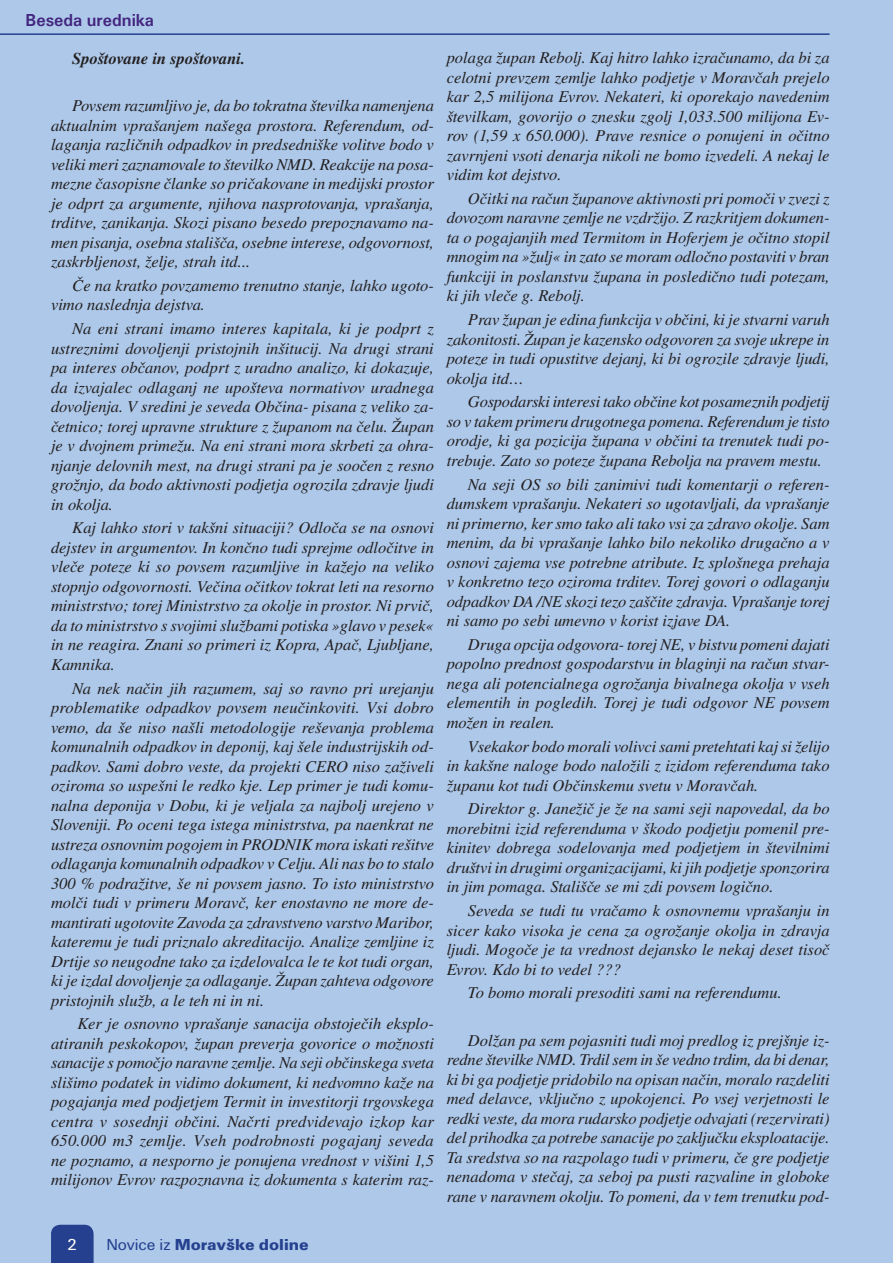
<style>
.page{position:relative;width:893px;height:1263px;background:#fff}
.page>*{position:absolute;margin:0;border:0;box-sizing:border-box;transform-origin:0 0}
.t1{font:700 18px "Unitus TEE";color:#432580;scale:.95 1}
.t2{font:italic 16.5px/19.5px "Nimbus Rom No 9 LEE";color:#231f20;text-align:justify}
.t3{font:italic 500 16.5px "Nimbus Rom No 9 LEE";color:#231f20}
.t4{font:16.5px "Unitus TEE Blac";color:#25408e}
.t5{font:16.5px "Unitus TEE";color:#fff}
.s1{font-family:"Unitus TEE"}
</style>
<div class="page">
<div style="left:0;top:0;width:892px;height:1263px;background:#adc8e9"></div>
<div style="left:51px;top:1225px;width:43px;height:38px;background:#25408e"></div>
<hr style="left:0;top:33px;width:829px;height:2px;background:#25408e">
<p class="t1" style="left:26px;top:14px;width:137px">Beseda urednika</p>
<p class="t3" style="left:72px;top:51px;width:174px">Spoštovane in spoštovani.</p>
<p class="t2" style="left:51px;top:97px;width:384px;text-indent:21px">Povsem razumljivo je, da bo tokratna številka namenjena aktualnim vprašanjem našega prostora. Referendum, od&shy;laganja različnih odpadkov in predsedniške volitve bodo v veliki meri zaznamovale to številko NMD. Reakcije na posa&shy;mezne časopisne članke so pričakovane in medijski prostor je odprt za argumente, njihova nasprotovanja, vprašanja, trditve, zanikanja. Skozi pisano besedo prepoznavamo na&shy;men pisanja, osebna stališča, osebne interese, odgovornost, zaskrbljenost, želje, strah itd...</p>
<p class="t2" style="left:51px;top:277px;width:384px;text-indent:21px">Če na kratko povzamemo trenutno stanje, lahko ugoto&shy;vimo naslednja dejstva.</p>
<p class="t2" style="left:51px;top:320px;width:384px;text-indent:21px">Na eni strani imamo interes kapitala, ki je podprt z ustreznimi dovoljenji pristojnih inšitucij. Na drugi strani pa interes občanov, podprt z uradno analizo, ki dokazuje, da izvajalec odlaganj ne upošteva normativov uradnega dovoljenja. V sredini je seveda Občina- pisana z veliko za&shy;četnico; torej upravne strukture z županom na čelu. Župan je v dvojnem primežu. Na eni strani mora skrbeti za ohra&shy;njanje delovnih mest, na drugi strani pa je soočen z resno grožnjo, da bodo aktivnosti podjetja ogrozila zdravje ljudi in okolja.</p>
<p class="t2" style="left:51px;top:519px;width:384px;text-indent:21px">Kaj lahko stori v takšni situaciji? Odloča se na osnovi dejstev in argumentov. In končno tudi sprejme odločitve in vleče poteze ki so povsem razumljive in kažejo na veliko stopnjo odgovornosti. Večina očitkov tokrat leti na resorno ministrstvo; torej Ministrstvo za okolje in prostor. Ni prvič, da to ministrstvo s svojimi službami potiska »glavo v pesek« in ne reagira. Znani so primeri iz Kopra, Apač, Ljubljane, Kamnika.</p>
<p class="t2" style="left:51px;top:680px;width:384px;text-indent:21px">Na nek način jih razumem, saj so ravno pri urejanju problematike odpadkov povsem neučinkoviti. Vsi dobro vemo, da še niso našli metodologije reševanja problema komunalnih odpadkov in deponij, kaj šele industrijskih od&shy;padkov. Sami dobro veste, da projekti CERO niso zaživeli oziroma so uspešni le redko kje. Lep primer je tudi komu&shy;nalna deponija v Dobu, ki je veljala za najbolj urejeno v Sloveniji. Po oceni tega istega ministrstva, pa naenkrat ne ustreza osnovnim pogojem in PRODNIK mora iskati rešitve odlaganja komunalnih odpadkov v Celju. Ali nas bo to stalo 300 % podražitve, še ni povsem jasno. To isto ministrstvo molči tudi v primeru Moravč, ker enostavno ne more de&shy;mantirati ugotovite Zavoda za zdravstveno varstvo Maribor, kateremu je tudi priznalo akreditacijo. Analize zemljine iz Drtije so neugodne tako za izdelovalca le te kot tudi organ, ki je izdal dovoljenje za odlaganje. Župan zahteva odgovore pristojnih služb, a le teh ni in ni.</p>
<p class="t2" style="left:51px;top:1015px;width:384px;text-indent:26px">Ker je osnovno vprašanje sanacija obstoječih eksplo&shy;atiranih peskokopov, župan preverja govorice o možnosti sanacije s pomočjo naravne zemlje. Na seji občinskega sveta slišimo podatek in vidimo dokument, ki nedvomno kaže na pogajanja med podjetjem Termit in investitorji trgovskega centra v sosednji občini. Načrti predvidevajo izkop kar 650.000 m3 zemlje. Vseh podrobnosti pogajanj seveda ne poznamo, a nesporno je ponujena vrednost v višini 1,5 milijonov Evrov razpoznavna iz dokumenta s katerim raz-</p>
<p class="t2" style="left:446px;top:49px;width:384px">polaga župan Rebolj. Kaj hitro lahko izračunamo, da bi za celotni prevzem zemlje lahko podjetje v Moravčah prejelo kar 2,5 milijona Evrov. Nekateri, ki oporekajo navedenim številkam, govorijo o znesku zgolj 1,033.500 milijona Ev&shy;rov (1,59 x 650.000). Prave resnice o ponujeni in očitno zavrnjeni vsoti denarja nikoli ne bomo izvedeli. A nekaj le vidim kot dejstvo.</p>
<p class="t2" style="left:446px;top:190px;width:384px;text-indent:21px">Očitki na račun županove aktivnosti pri pomoči v zvezi z dovozom naravne zemlje ne vzdržijo. Z razkritjem dokumen&shy;ta o pogajanjih med Termitom in Hoferjem je očitno stopil mnogim na »žulj« in zato se moram odločno postaviti v bran funkciji in poslanstvu župana in posledično tudi potezam, ki jih vleče g. Rebolj.</p>
<p class="t2" style="left:446px;top:311px;width:384px;text-indent:21px">Prav župan je edina funkcija v občini, ki je stvarni varuh zakonitosti. Župan je kazensko odgovoren za svoje ukrepe in poteze in tudi opustitve dejanj, ki bi ogrozile zdravje ljudi, okolja itd…</p>
<p class="t2" style="left:446px;top:394px;width:384px;text-indent:21px">Gospodarski interesi tako občine kot posameznih podjetij so v takem primeru drugotnega pomena. Referendum je tisto orodje, ki ga pozicija župana v občini ta trenutek tudi po&shy;trebuje. Zato so poteze župana Rebolja na pravem mestu.</p>
<p class="t2" style="left:446px;top:476px;width:384px;text-indent:21px">Na seji OS so bili zanimivi tudi komentarji o referen&shy;dumskem vprašanju. Nekateri so ugotavljali, da vprašanje ni primerno, ker smo tako ali tako vsi za zdravo okolje. Sam menim, da bi vprašanje lahko bilo nekoliko drugačno a v osnovi zajema vse potrebne atribute. Iz splošnega prehaja v konkretno tezo oziroma trditev. Torej govori o odlaganju odpadkov DA /NE skozi tezo zaščite zdravja. Vprašanje torej ni samo po sebi umevno v korist izjave DA.</p>
<p class="t2" style="left:446px;top:636px;width:384px;text-indent:21px">Druga opcija odgovora- torej NE, v bistvu pomeni dajati popolno prednost gospodarstvu in blaginji na račun stvar&shy;nega ali potencialnega ogrožanja bivalnega okolja v vseh elementih in pogledih. Torej je tudi odgovor NE povsem možen in realen.</p>
<p class="t2" style="left:446px;top:738px;width:384px;text-indent:21px">Vsekakor bodo morali volivci sami pretehtati kaj si želijo in kakšne naloge bodo naložili z izidom referenduma tako županu kot tudi Občinskemu svetu v Moravčah.</p>
<p class="t2" style="left:446px;top:801px;width:384px;text-indent:21px">Direktor g. Janežič je že na sami seji napovedal, da bo morebitni izid referenduma v škodo podjetju pomenil pre&shy;kinitev dobrega sodelovanja med podjetjem in številnimi društvi in drugimi organizacijami, ki jih podjetje sponzorira in jim pomaga. Stališče se mi zdi povsem logično.</p>
<p class="t2" style="left:446px;top:902px;width:384px;text-indent:21px">Seveda se tudi tu vračamo k osnovnemu vprašanju in sicer kako visoka je cena za ogrožanje okolja in zdravja ljudi. Mogoče je ta vrednost dejansko le nekaj deset tisoč Evrov. Kdo bi to vedel ???</p>
<p class="t2" style="left:468px;top:985px;width:315px">To bomo morali presoditi sami na referendumu.</p>
<p class="t2" style="left:446px;top:1032px;width:384px;text-indent:21px">Dolžan pa sem pojasniti tudi moj predlog iz prejšnje iz&shy;redne številke NMD. Trdil sem in še vedno trdim, da bi denar, ki bi ga podjetje pridobilo na opisan način, moralo razdeliti med delavce, vključno z upokojenci. Po vsej verjetnosti le redki veste, da mora rudarsko podjetje odvajati (rezervirati) del prihodka za potrebe sanacije po zaključku eksploatacije.<br>Ta sredstva so na razpolago tudi v primeru, če gre podjetje nenadoma v stečaj, za seboj pa pusti razvaline in globoke rane v naravnem okolju. To pomeni, da v tem trenutku pod-</p>
<p class="t5" style="left:67px;top:1238px;width:12px">2</p>
<p class="t4" style="left:106px;top:1238px;width:204px"><span class="s1">Novice iz</span> Moravške doline</p>
</div>
